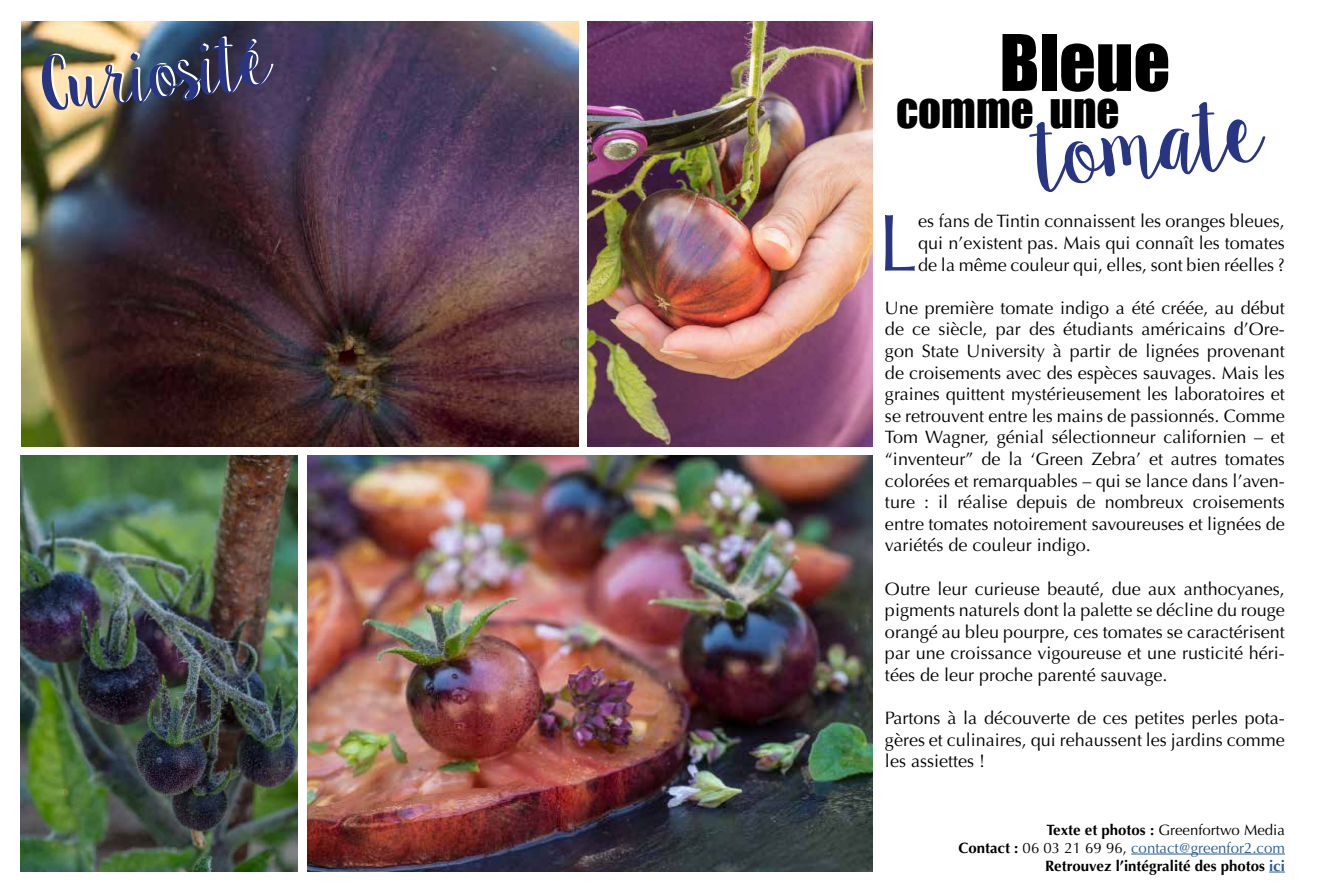
<style>
.page{position:relative;width:1319px;height:893px;background:#fff}
.page>*{position:absolute;margin:0;border:0;box-sizing:border-box;transform-origin:0 0}
.t1{font:90px "Sweet Pea";color:#283583}
.t2{font:81px "Optima";color:#283583}
.t3{font:72px "Sweet Pea";color:#fff}
.t4{font:72px "Impact";color:#000}
.t5{font:45px "Impact";color:#000}
.t6{font:18px/21.6px "Optima";color:#010202;text-align:justify}
.t7{font:700 15px/18px "Optima";color:#000;text-align:right}
.s1{font-weight:400}
.s2{font-weight:400;color:#275b9b}
.s3{color:#275b9b}
</style>
<div class="page">
<img style="left:307px;top:455px;width:565px;height:417px">
<img style="left:21px;top:21px;width:557px;height:425px">
<img style="left:20px;top:455px;width:278px;height:417px">
<img style="left:587px;top:21px;width:285px;height:425px">
<hr style="left:1130px;top:854px;width:154px;height:1px;background:#275b9b">
<svg style="left:1269px;top:872px;width:15px;height:1px"></svg>
<h3 class="t3" style="left:38px;top:43px;width:233px;rotate:-7deg">Curiosité</h3>
<h3 class="t4" style="left:999px;top:7px;width:172px">Bleue</h3>
<h3 class="t5" style="left:895px;top:76px;width:225px">comme une</h3>
<h1 class="t1" style="left:1024px;top:104px;width:237px;rotate:-7deg">tomate</h1>
<h2 class="t2" style="left:877px;top:196px;width:42px">L</h2>
<p class="t6" style="left:918px;top:211px;width:368px">es fans de Tintin connaissent les oranges bleues, qui n’existent pas. Mais qui connaît les tomates de la même couleur qui, elles, sont bien réelles ?</p>
<p class="t6" style="left:884px;top:297px;width:401px">Une première tomate indigo a été créée, au début de ce siècle, par des étudiants américains d’Ore&shy;gon State University à partir de lignées provenant de croisements avec des espèces sauvages. Mais les graines quittent mystérieusement les laboratoires et se retrouvent entre les mains de passionnés. Comme Tom Wagner, génial sélectionneur californien – et “inventeur” de la ‘Green Zebra’ et autres tomates colorées et remarquables – qui se lance dans l’aven&shy;ture : il réalise depuis de nombreux croisements entre tomates notoirement savoureuses et lignées de variétés de couleur indigo.</p>
<p class="t6" style="left:884px;top:578px;width:401px">Outre leur curieuse beauté, due aux anthocyanes, pigments naturels dont la palette se décline du rouge orangé au bleu pourpre, ces tomates se caractérisent par une croissance vigoureuse et une rusticité héri&shy;tées de leur proche parenté sauvage.</p>
<p class="t6" style="left:884px;top:707px;width:401px">Partons à la découverte de ces petites perles pota&shy;gères et culinaires, qui rehaussent les jardins comme les assiettes !</p>
<p class="t7" style="left:958px;top:821px;width:328px">Texte et photos : <span class="s1">Greenfortwo Media<br></span>Contact : <span class="s1">06 03 21 69 96,</span> <span class="s2">contact@greenfor2.com<br></span>Retrouvez l’intégralité des photos <span class="s3">ici</span></p>
</div>
